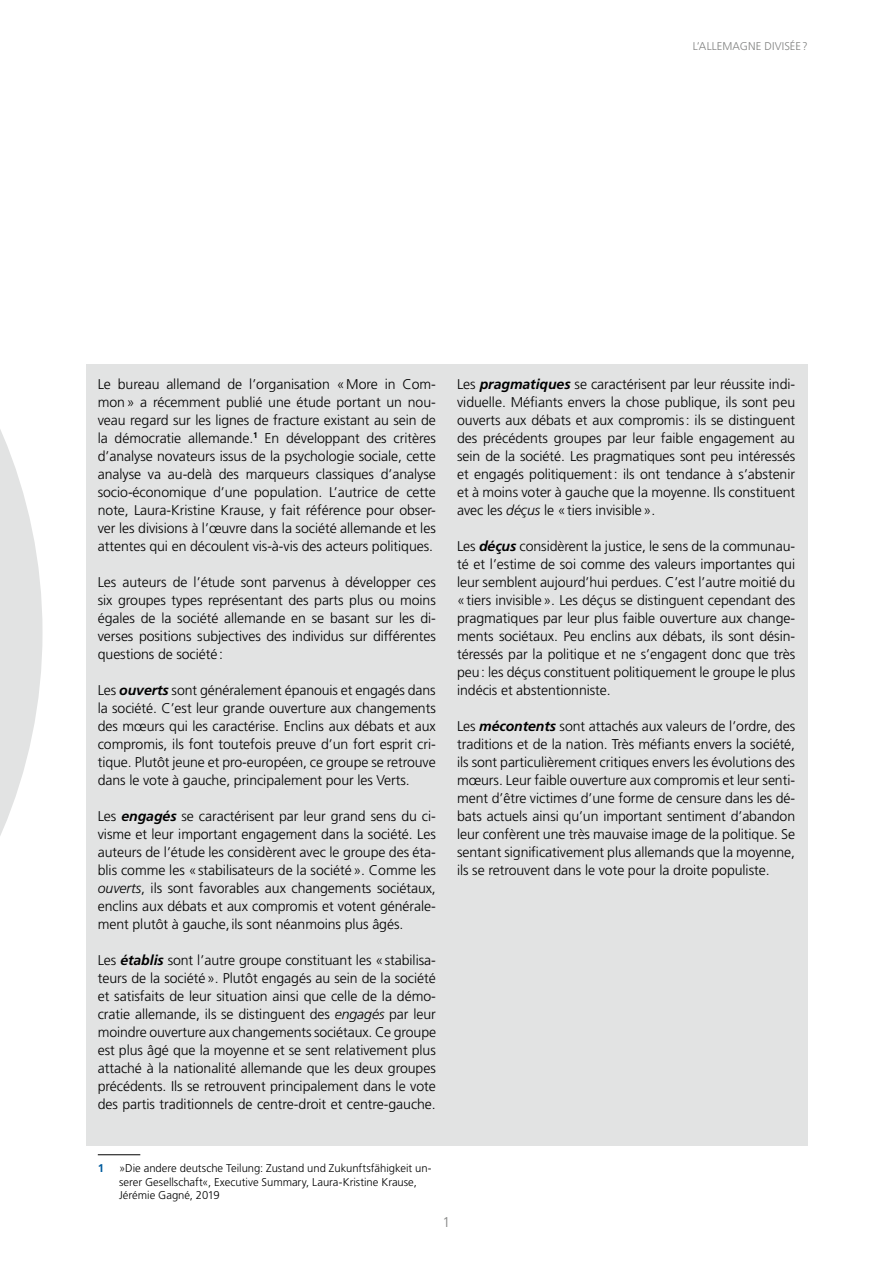
<style>
.page{position:relative;width:893px;height:1263px;background:#fff}
.page>*{position:absolute;margin:0;border:0;box-sizing:border-box;transform-origin:0 0}
.t1{font:300 14.1px/18px "Frutiger LT Pro";letter-spacing:-.005em;color:#000;text-align:justify}
.t2{font:300 14.1px "Frutiger LT Pro";color:#818281}
.t3{font:300 11.25px/13.5px "Frutiger LT Pro";color:#000}
.t4{font:300 11.25px "Frutiger LT Pro";color:#818281}
.t5{font:700 11.25px "Frutiger LT Pro";color:#005c9e}
.s1{font-weight:700;font-style:italic}
.s2{font-style:italic}
</style>
<div class="page">
<svg style="left:0;top:429px;width:43px;height:407px"></svg>
<div style="left:86px;top:364px;width:721px;height:782px;background:#e2e3e3"></div>
<hr style="left:98px;top:1154px;width:42px;height:1px;background:#000">
<p class="t4" style="left:693px;top:40px;width:22px">L’Allemagne</p>
<p class="t4" style="left:764px;top:40px;width:6px">divisée</p>
<p class="t4" style="left:802px;top:40px;width:7px">?</p>
<p class="t1" style="left:98px;top:375px;width:340px">Le bureau allemand de l’organisation «More in Com&shy;mon» a récemment publié une étude portant un nou&shy;veau regard sur les lignes de fracture existant au sein de la démocratie allemande.<sup>1</sup> En développant des critères d’analyse novateurs issus de la psychologie sociale, cette analyse va au-delà des marqueurs classiques d’analyse socio-économique d’une population. L’autrice de cette note, Laura-Kristine Krause, y fait référence pour obser&shy;ver les divisions à l’œuvre dans la société allemande et les attentes qui en découlent vis-à-vis des acteurs politiques.</p>
<p class="t1" style="left:98px;top:573px;width:340px">Les auteurs de l’étude sont parvenus à développer ces six groupes types représentant des parts plus ou moins égales de la société allemande en se basant sur les di&shy;verses positions subjectives des individus sur différentes questions de société:</p>
<p class="t1" style="left:98px;top:681px;width:340px">Les <span class="s1">ouverts</span> sont généralement épanouis et engagés dans la société. C’est leur grande ouverture aux changements des mœurs qui les caractérise. Enclins aux débats et aux compromis, ils font toutefois preuve d’un fort esprit cri&shy;tique. Plutôt jeune et pro-européen, ce groupe se retrouve dans le vote à gauche, principalement pour les Verts.</p>
<p class="t1" style="left:98px;top:807px;width:340px">Les <span class="s1">engagés</span> se caractérisent par leur grand sens du ci&shy;visme et leur important engagement dans la société. Les auteurs de l’étude les considèrent avec le groupe des éta&shy;blis comme les «stabilisateurs de la société». Comme les <span class="s2">ouverts</span>, ils sont favorables aux changements sociétaux, enclins aux débats et aux compromis et votent générale&shy;ment plutôt à gauche,ils sont néanmoins plus âgés.</p>
<p class="t1" style="left:98px;top:951px;width:340px">Les <span class="s1">établis</span> sont l’autre groupe constituant les «stabilisa&shy;teurs de la société». Plutôt engagés au sein de la société et satisfaits de leur situation ainsi que celle de la démo&shy;cratie allemande, ils se distinguent des <span class="s2">engagés</span> par leur moindre ouverture aux changements sociétaux. Ce groupe est plus âgé que la moyenne et se sent relativement plus attaché à la nationalité allemande que les deux groupes précédents. Ils se retrouvent principalement dans le vote des partis traditionnels de centre-droit et centre-gauche.</p>
<p class="t1" style="left:457px;top:375px;width:340px">Les <span class="s1">pragmatiques</span> se caractérisent par leur réussite indi&shy;viduelle. Méfiants envers la chose publique, ils sont peu ouverts aux débats et aux compromis: ils se distinguent des précédents groupes par leur faible engagement au sein de la société. Les pragmatiques sont peu intéressés et engagés politiquement: ils ont tendance à s’abstenir et à moins voter à gauche que la moyenne. Ils constituent avec les <span class="s2">déçus</span> le «tiers invisible».</p>
<p class="t1" style="left:457px;top:537px;width:340px">Les <span class="s1">déçus</span> considèrent la justice, le sens de la communau&shy;té et l’estime de soi comme des valeurs importantes qui leur semblent aujourd’hui perdues. C’est l’autre moitié du «tiers invisible». Les déçus se distinguent cependant des pragmatiques par leur plus faible ouverture aux change&shy;ments sociétaux. Peu enclins aux débats, ils sont désin&shy;téressés par la politique et ne s’engagent donc que très peu: les déçus constituent politiquement le groupe le plus indécis et abstentionniste.</p>
<p class="t1" style="left:457px;top:717px;width:340px">Les <span class="s1">mécontents</span> sont attachés aux valeurs de l’ordre, des traditions et de la nation. Très méfiants envers la société, ils sont particulièrement critiques envers les évolutions des mœurs. Leur faible ouverture aux compromis et leur senti&shy;ment d’être victimes d’une forme de censure dans les dé&shy;bats actuels ainsi qu’un important sentiment d’abandon leur confèrent une très mauvaise image de la politique. Se sentant significativement plus allemands que la moyenne, ils se retrouvent dans le vote pour la droite populiste.</p>
<p class="t5" style="left:98px;top:1162px;width:8px">1</p>
<p class="t3" style="left:119px;top:1161px;width:314px">»Die andere deutsche Teilung: Zustand und Zukunftsfähigkeit un&shy;serer Gesellschaft«, Executive Summary, Laura-Kristine Krause,<br>Jérémie Gagné, 2019</p>
<p class="t2" style="left:443px;top:1214px;width:9px">1</p>
</div>
